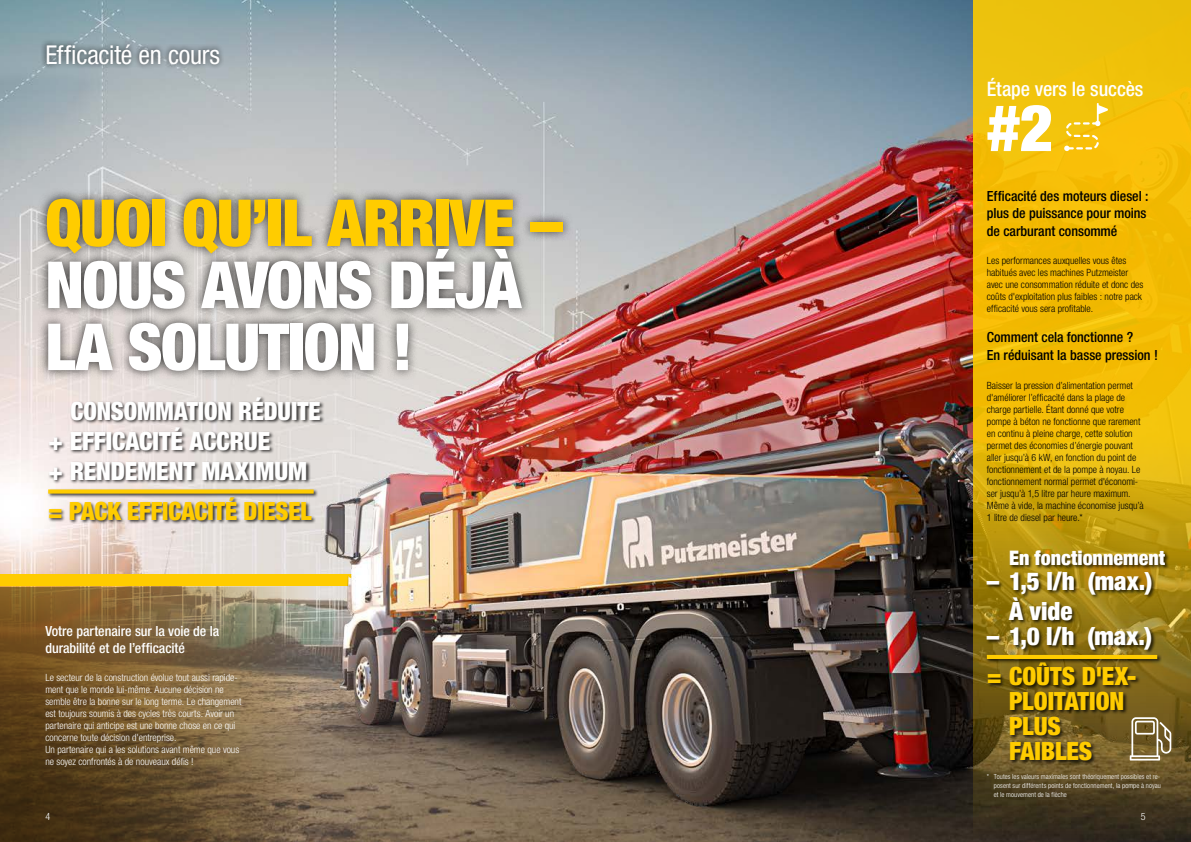
<style>
.page{position:relative;width:1191px;height:842px;background:#fff}
.page>*{position:absolute;margin:0;border:0;box-sizing:border-box;transform-origin:0 0}
.t1{font:900 condensed 65px/62px "Helvetica Neue";letter-spacing:-.025em;color:#fff}
.t2{font:900 condensed 65px "Helvetica Neue";letter-spacing:-.02em;color:#fc0}
.t3{font:condensed 26px "Helvetica Neue LT Pro";letter-spacing:-.01em;color:#fff}
.t4{font:900 condensed 25px/30px "Helvetica Neue";letter-spacing:-.005em;color:#fff}
.t5{font:900 condensed 25px/25px "Helvetica Neue";letter-spacing:-.005em;color:#fc0}
.t6{font:500 condensed 20px "Helvetica Neue LT Pro";letter-spacing:-.005em;color:#fff}
.t7{font:900 condensed 20px "Helvetica Neue";color:#fff}
.t8{font:500 condensed 14px/17.5px "Helvetica Neue LT Pro";letter-spacing:-.005em;color:#000}
.t9{font:500 condensed 14px/17.5px "Helvetica Neue LT Pro";letter-spacing:-.005em;color:#fff}
.t10{font:300 condensed 10px/12px "Helvetica Neue LT Pro";color:#000}
.t11{font:300 condensed 10px/12px "Helvetica Neue LT Pro";color:#fff}
.t12{font:300 condensed 7px/9px "Helvetica Neue LT Pro";letter-spacing:.01em;color:#fff;text-align:justify}
</style>
<div class="page">
<img style="left:0;top:0;width:972px;height:842px">
<svg style="left:0;top:586px;width:314px;height:256px;background:#94846f"></svg>
<svg style="left:0;top:587px;width:298px;height:255px;background:#725a36"></svg>
<div style="left:0;top:574px;width:354px;height:12px;background:#fc0"></div>
<svg style="left:972px;top:0;width:219px;height:842px;background:#d2a60b"></svg>
<svg style="left:1064px;top:103px;width:44px;height:48px;background:#f5c92a"></svg>
<div style="left:48px;top:396px;width:277px;height:129px;background:#000;opacity:.75"></div>
<div style="left:36px;top:188px;width:538px;height:194px;background:#000;opacity:.75"></div>
<div style="left:47px;top:488px;width:272px;height:11px;background:#000;opacity:.75"></div>
<div style="left:48px;top:489px;width:266px;height:5px;background:#fc0"></div>
<div style="left:986px;top:550px;width:184px;height:215px;background:#000;opacity:.75"></div>
<div style="left:985px;top:654px;width:177px;height:10px;background:#000;opacity:.75"></div>
<hr style="left:986px;top:655px;width:171px;height:4px;background:#fc0">
<div style="left:41px;top:39px;width:184px;height:31px;background:#000;opacity:.75"></div>
<svg style="left:1129px;top:717px;width:42px;height:43px"></svg>
<h2 class="t3" style="left:45px;top:40px;width:176px">Efficacité en cours</h2>
<h1 class="t2" style="left:45px;top:169px;width:519px">QUOI QU’IL ARRIVE –</h1>
<h1 class="t1" style="left:45px;top:250px;width:477px">NOUS AVONS DÉJÀ<br>LA SOLUTION !</h1>
<h3 class="t4" style="left:48px;top:394px;width:274px;text-indent:22px">CONSOMMATION RÉDUITE + EFFICACITÉ ACCRUE<br>+ RENDEMENT MAXIMUM</h3>
<h3 class="t5" style="left:48px;top:497px;width:265px">= PACK EFFICACITÉ DIESEL</h3>
<h3 class="t9" style="left:45px;top:622px;width:175px">Votre partenaire sur la voie de la durabilité et de l’efficacité</h3>
<p class="t11" style="left:45px;top:671px;width:198px">Le secteur de la construction évolue tout aussi rapide&shy;ment que le monde lui-même. Aucune décision ne semble être la bonne sur le long terme. Le changement est toujours soumis à des cycles très courts. Avoir un partenaire qui anticipe est une bonne chose en ce qui concerne toute décision d'entreprise.<br>Un partenaire qui a les solutions avant même que vous ne soyez confrontés à de nouveaux défis !</p>
<h3 class="t6" style="left:986px;top:77px;width:158px">Étape vers le succès</h3>
<h1 class="t1" style="left:986px;top:93px;width:68px">#2</h1>
<h3 class="t8" style="left:986px;top:187px;width:163px">Efficacité des moteurs diesel : plus de puissance pour moins de carburant consommé</h3>
<p class="t10" style="left:986px;top:254px;width:158px">Les performances auxquelles vous êtes habitués avec les machines Putzmeister avec une consommation réduite et donc des coûts d'exploitation plus faibles : notre pack efficacité vous sera profitable.</p>
<h3 class="t8" style="left:986px;top:329px;width:173px">Comment cela fonctionne ?<br>En réduisant la basse pression !</h3>
<p class="t10" style="left:986px;top:380px;width:158px">Baisser la pression d’alimentation permet d'améliorer l’efficacité dans la plage de charge partielle. Étant donné que votre pompe à béton ne fonctionne que rarement en continu à pleine charge, cette solution permet des économies d’énergie pouvant aller jusqu’à 6 kW, en fonction du point de fonctionnement et de la pompe à noyau. Le fonctionnement normal permet d'économi&shy;ser jusqu’à 1,5 litre par heure maximum.<br>Même à vide, la machine économise jusqu’à 1 litre de diesel par heure.*</p>
<h3 class="t7" style="left:1009px;top:541px;width:157px">En fonctionnement</h3>
<h3 class="t4" style="left:1009px;top:565px;width:145px;text-indent:-22px">– 1,5 l/h (max.)<br>À vide</h3>
<h3 class="t4" style="left:986px;top:620px;width:167px">– 1,0 l/h (max.)</h3>
<h3 class="t5" style="left:1009px;top:662px;width:129px;text-indent:-22px">= COÛTS D'EX-<br>PLOITATION<br>PLUS<br>FAIBLES</h3>
<p class="t12" style="left:993px;top:772px;width:169px;text-indent:-7px">* Toutes les valeurs maximales sont théoriquement possibles et re&shy;posent sur différents points de fonctionnement, la pompe à noyau et le mouvement de la flèche</p>
<p class="t11" style="left:45px;top:810px;width:6px">4</p>
<p class="t11" style="left:1140px;top:810px;width:6px">5</p>
</div>
